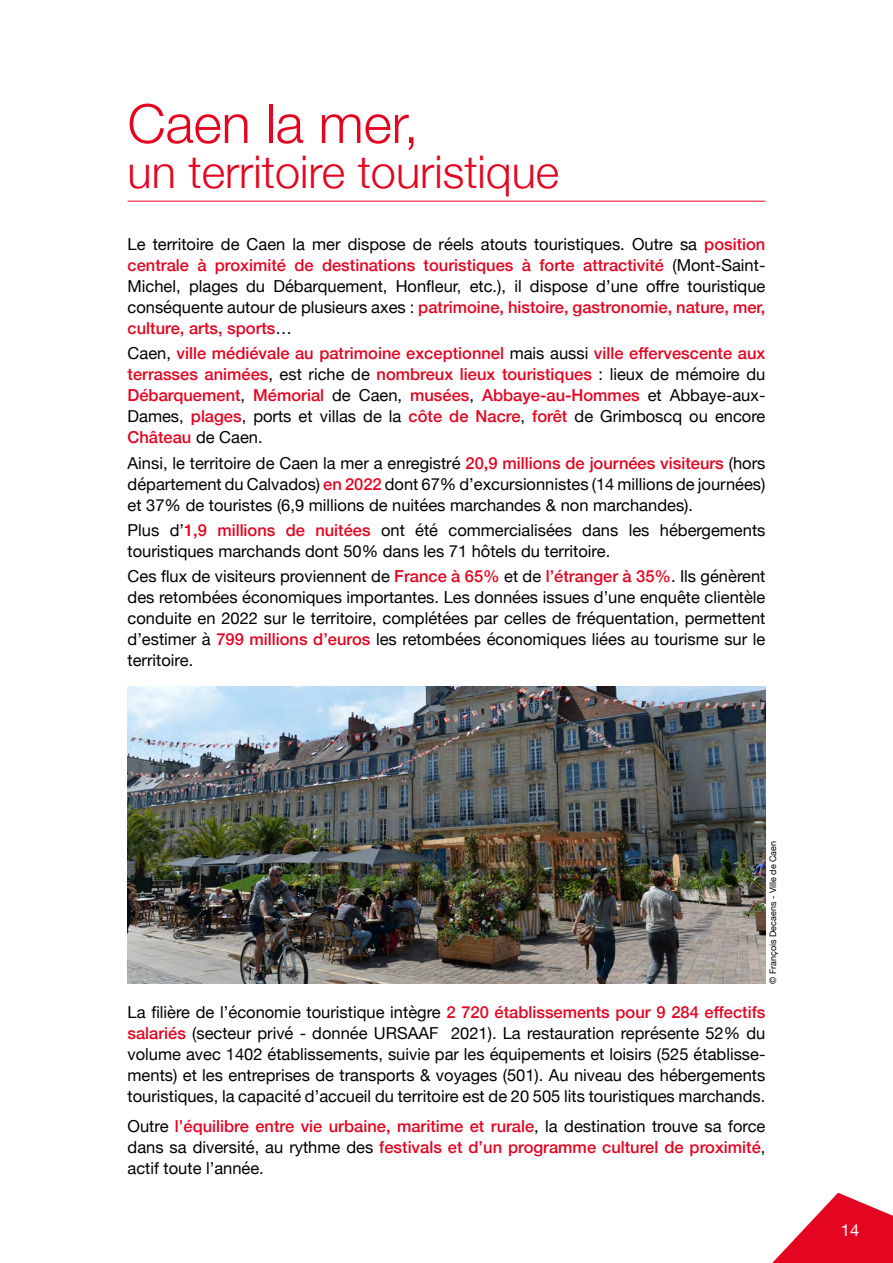
<style>
.page{position:relative;width:893px;height:1263px;background:#fff}
.page>*{position:absolute;margin:0;border:0;box-sizing:border-box;transform-origin:0 0}
.t1{font:300 54px "Helvetica Neue";color:#e40521}
.t2{font:300 45px "Helvetica Neue";color:#e40521}
.t3{font:16.5px/21px "Helvetica Neue";color:#000;text-align:justify}
.t4{font:500 16.5px/21px "Helvetica Neue";color:#e40521;text-align:justify}
.t5{font:16.5px "Helvetica Neue";color:#fff}
.t6{font:9px "Helvetica Neue";color:#000}
.s1{font-weight:500;color:#e40521}
.s2{font-weight:400;color:#000}
</style>
<div class="page">
<svg style="left:772px;top:1193px;width:121px;height:70px"></svg>
<hr style="left:128px;top:201px;width:637px;height:1px;background:#e40521">
<img style="left:128px;top:687px;width:637px;height:297px">
<h1 class="t1" style="left:128px;top:80px;width:293px">Caen la mer,</h1>
<h2 class="t2" style="left:128px;top:136px;width:433px">un territoire touristique</h2>
<p class="t3" style="left:128px;top:235px;width:639px">Le territoire de Caen la mer dispose de réels atouts touristiques. Outre sa <span class="s1">position centrale à proximité de destinations touristiques à forte attractivité</span> (Mont-Saint-Michel, plages du Débarquement, Honfleur, etc.), il dispose d’une offre touristique conséquente autour de plusieurs axes : <span class="s1">patrimoine, histoire, gastronomie, nature, mer, culture, arts, sports</span>…</p>
<p class="t4" style="left:128px;top:342px;width:639px"><span class="s2">Caen,</span> ville médiévale au patrimoine exceptionnel <span class="s2">mais aussi</span> ville effervescente aux terrasses animées<span class="s2">, est riche de</span> nombreux lieux touristiques <span class="s2">: lieux de mémoire du </span>Débarquement<span class="s2">,</span> Mémorial <span class="s2">de Caen,</span> musées<span class="s2">,</span> Abbaye-au-Hommes <span class="s2">et Abbaye-aux-Dames,</span> plages<span class="s2">, ports et villas de la</span> côte de Nacre<span class="s2">,</span> forêt <span class="s2">de Grimboscq ou encore </span>Château <span class="s2">de Caen.</span></p>
<p class="t3" style="left:128px;top:453px;width:639px">Ainsi, le territoire de Caen la mer a enregistré <span class="s1">20,9 millions de journées visiteurs</span> (hors département du Calvados) <span class="s1">en 2022</span> dont 67% d’excursionnistes (14 millions de journées) et 37% de touristes (6,9 millions de nuitées marchandes &amp; non marchandes).</p>
<p class="t3" style="left:128px;top:520px;width:639px">Plus d’<span class="s1">1,9 millions de nuitées</span> ont été commercialisées dans les hébergements touristiques marchands dont 50% dans les 71 hôtels du territoire.</p>
<p class="t3" style="left:128px;top:567px;width:639px">Ces flux de visiteurs proviennent de <span class="s1">France à 65%</span> et de <span class="s1">l’étranger à 35%</span>. Ils génèrent des retombées économiques importantes. Les données issues d’une enquête clientèle conduite en 2022 sur le territoire, complétées par celles de fréquentation, permettent d’estimer à <span class="s1">799 millions d’euros</span> les retombées économiques liées au tourisme sur le territoire.</p>
<p class="t6" style="left:766px;top:984px;width:144px;rotate:-90deg">© François Decaens - Ville de Caen</p>
<p class="t3" style="left:128px;top:1003px;width:639px">La filière de l’économie touristique intègre <span class="s1">2 720 établissements pour 9 284 effectifs salariés</span> (secteur privé - donnée URSAAF 2021). La restauration représente 52% du volume avec 1402 établissements, suivie par les équipements et loisirs (525 établisse&shy;ments) et les entreprises de transports &amp; voyages (501). Au niveau des hébergements touristiques, la capacité d’accueil du territoire est de 20 505 lits touristiques marchands.</p>
<p class="t4" style="left:128px;top:1114px;width:639px"><span class="s2">Outre</span> l’équilibre entre vie urbaine, maritime et rurale<span class="s2">, la destination trouve sa force dans sa diversité, au rythme des</span> festivals et d’un programme culturel de proximité<span class="s2">, actif toute l’année.</span></p>
<p class="t5" style="left:841px;top:1218px;width:20px">14</p>
</div>
